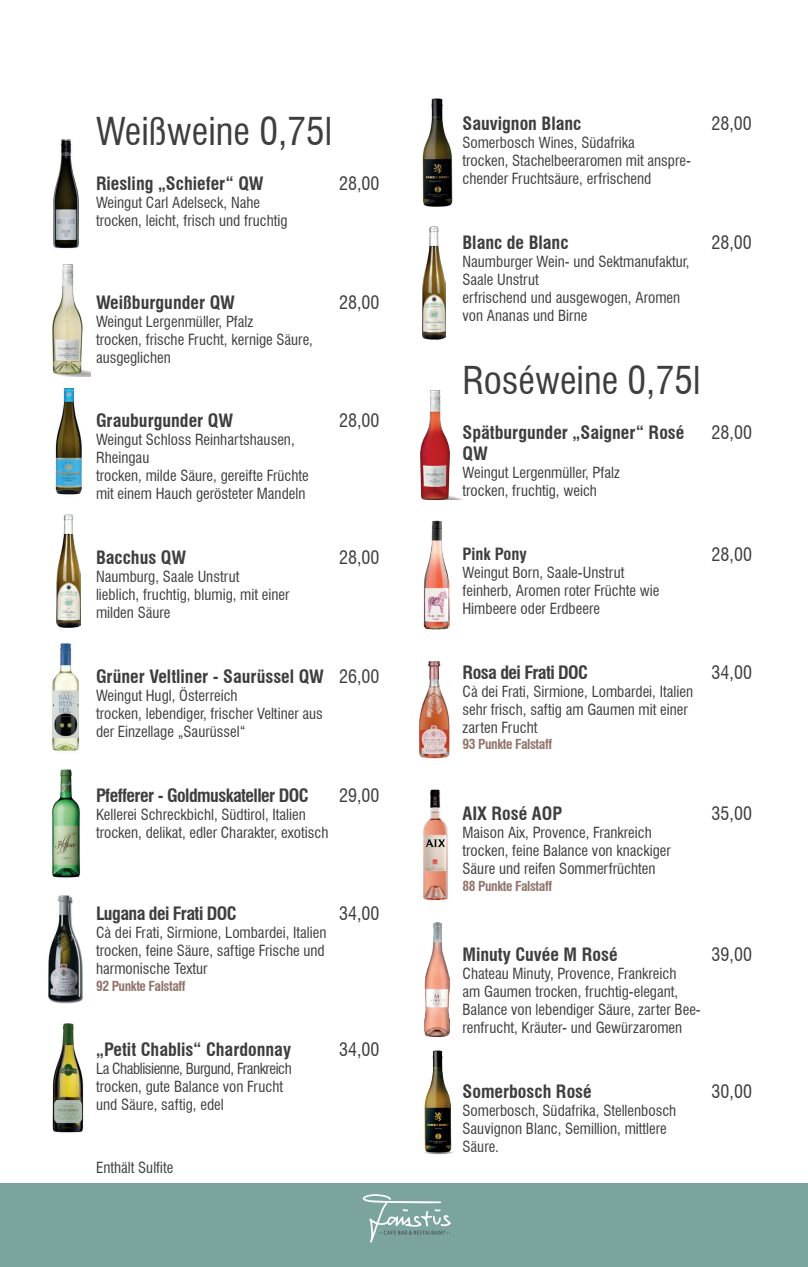
<style>
.page{position:relative;width:808px;height:1267px;background:#fff}
.page>*{position:absolute;margin:0;border:0;box-sizing:border-box;transform-origin:0 0}
.t1{font:condensed 37.5px "Swiss 721 BT";color:#3e3e3f}
.t2{font:700 condensed 18px/21.6px "Swiss 721 BT";color:#3e3e3f}
.t3{font:condensed 18px "Swiss 721 BT";color:#3e3e3f}
.t4{font:700 condensed 18px "Swiss 721 BT";letter-spacing:-.03em;color:#3e3e3f}
.t5{font:700 condensed 16.5px "Swiss 721 BT";color:#3e3e3f}
.t6{font:condensed 15px/18px "Swiss 721 BT";color:#3e3e3f}
.t7{font:700 condensed 13.5px "Swiss 721 BT";letter-spacing:-.03em;color:#92746b}
</style>
<div class="page">
<div style="left:0;top:1183px;width:807px;height:83px;background:#7ba49f"></div>
<svg style="left:362px;top:1194px;width:88px;height:48px"></svg>
<img style="left:53px;top:138px;width:26px;height:111px">
<img style="left:52px;top:264px;width:38px;height:112px">
<img style="left:55px;top:389px;width:27px;height:106px">
<img style="left:57px;top:514px;width:24px;height:114px">
<img style="left:52px;top:643px;width:27px;height:108px">
<img style="left:52px;top:769px;width:28px;height:109px">
<img style="left:52px;top:1023px;width:32px;height:110px">
<img style="left:422px;top:98px;width:31px;height:109px">
<img style="left:420px;top:390px;width:42px;height:109px">
<img style="left:423px;top:789px;width:25px;height:112px">
<img style="left:422px;top:226px;width:23px;height:114px">
<img style="left:48px;top:895px;width:35px;height:109px">
<img style="left:419px;top:661px;width:31px;height:97px">
<img style="left:424px;top:1050px;width:29px;height:104px">
<img style="left:424px;top:922px;width:25px;height:114px">
<img style="left:423px;top:520px;width:26px;height:109px">
<h1 class="t1" style="left:96px;top:109px;width:237px">Weißweine 0,75l</h1>
<p class="t2" style="left:96px;top:172px;width:169px">Riesling „Schiefer“ QW</p>
<p class="t6" style="left:96px;top:193px;width:193px">Weingut Carl Adelseck, Nahe trocken, leicht, frisch und fruchtig</p>
<p class="t3" style="left:339px;top:172px;width:42px">28,00</p>
<p class="t2" style="left:96px;top:291px;width:140px">Weißburgunder QW</p>
<p class="t6" style="left:96px;top:312px;width:218px">Weingut Lergenmüller, Pfalz<br>trocken, frische Frucht, kernige Säure, ausgeglichen</p>
<p class="t2" style="left:96px;top:410px;width:139px">Grauburgunder QW</p>
<p class="t6" style="left:96px;top:431px;width:214px">Weingut Schloss Reinhartshausen,<br>Rheingau<br>trocken, milde Säure, gereifte Früchte mit einem Hauch gerösteter Mandeln</p>
<p class="t2" style="left:96px;top:546px;width:92px">Bacchus QW</p>
<p class="t6" style="left:96px;top:567px;width:195px">Naumburg, Saale Unstrut<br>lieblich, fruchtig, blumig, mit einer milden Säure</p>
<p class="t3" style="left:339px;top:291px;width:42px">28,00</p>
<p class="t3" style="left:339px;top:410px;width:42px">28,00</p>
<p class="t3" style="left:339px;top:547px;width:42px">28,00</p>
<p class="t2" style="left:96px;top:665px;width:229px">Grüner Veltliner - Saurüssel QW</p>
<p class="t6" style="left:96px;top:686px;width:228px">Weingut Hugl, Österreich<br>trocken, lebendiger, frischer Veltiner aus der Einzellage „Saurüssel“</p>
<p class="t3" style="left:339px;top:665px;width:42px">26,00</p>
<p class="t4" style="left:96px;top:784px;width:214px">Pfefferer - Goldmuskateller DOC</p>
<p class="t6" style="left:96px;top:805px;width:234px">Kellerei Schreckbichl, Südtirol, Italien trocken, delikat, edler Charakter, exotisch</p>
<p class="t3" style="left:339px;top:784px;width:42px">29,00</p>
<p class="t4" style="left:96px;top:903px;width:142px">Lugana dei Frati DOC</p>
<p class="t6" style="left:96px;top:923px;width:232px">Cà dei Frati, Sirmione, Lombardei, Italien trocken, feine Säure, saftige Frische und harmonische Textur</p>
<p class="t7" style="left:96px;top:977px;width:91px">92 Punkte Falstaff</p>
<p class="t3" style="left:339px;top:903px;width:42px">34,00</p>
<p class="t2" style="left:96px;top:1038px;width:196px">„Petit Chablis“ Chardonnay</p>
<p class="t6" style="left:96px;top:1059px;width:197px">La Chablisienne, Burgund, Frankreich trocken, gute Balance von Frucht und Säure, saftig, edel</p>
<p class="t6" style="left:96px;top:1158px;width:79px">Enthält Sulfite</p>
<p class="t3" style="left:339px;top:1038px;width:42px">34,00</p>
<p class="t2" style="left:462px;top:113px;width:120px">Sauvignon Blanc</p>
<p class="t6" style="left:462px;top:134px;width:230px">Somerbosch Wines, Südafrika<br>trocken, Stachelbeeraromen mit anspre&shy;chender Fruchtsäure, erfrischend</p>
<p class="t3" style="left:711px;top:113px;width:42px">28,00</p>
<p class="t2" style="left:462px;top:232px;width:107px">Blanc de Blanc</p>
<p class="t6" style="left:462px;top:252px;width:229px">Naumburger Wein- und Sektmanufaktur,<br>Saale Unstrut<br>erfrischend und ausgewogen, Aromen von Ananas und Birne</p>
<p class="t3" style="left:711px;top:232px;width:42px">28,00</p>
<h1 class="t1" style="left:462px;top:358px;width:239px">Roséweine 0,75l</h1>
<p class="t2" style="left:462px;top:421px;width:223px">Spätburgunder „Saigner“ Rosé<br>QW</p>
<p class="t6" style="left:462px;top:464px;width:159px">Weingut Lergenmüller, Pfalz trocken, fruchtig, weich</p>
<p class="t3" style="left:711px;top:421px;width:42px">28,00</p>
<p class="t5" style="left:462px;top:544px;width:66px">Pink Pony</p>
<p class="t6" style="left:462px;top:563px;width:198px">Weingut Born, Saale-Unstrut feinherb, Aromen roter Früchte wie<br>Himbeere oder Erdbeere</p>
<p class="t3" style="left:711px;top:543px;width:42px">28,00</p>
<p class="t4" style="left:462px;top:661px;width:127px">Rosa dei Frati DOC</p>
<p class="t6" style="left:462px;top:682px;width:232px">Cà dei Frati, Sirmione, Lombardei, Italien sehr frisch, saftig am Gaumen mit einer zarten Frucht</p>
<p class="t7" style="left:462px;top:736px;width:91px">93 Punkte Falstaff</p>
<p class="t3" style="left:711px;top:661px;width:42px">34,00</p>
<p class="t2" style="left:462px;top:802px;width:101px">AIX Rosé AOP</p>
<p class="t6" style="left:462px;top:823px;width:210px">Maison Aix, Provence, Frankreich trocken, feine Balance von knackiger<br>Säure und reifen Sommerfrüchten</p>
<p class="t7" style="left:462px;top:877px;width:91px">88 Punkte Falstaff</p>
<p class="t3" style="left:711px;top:802px;width:42px">35,00</p>
<p class="t2" style="left:462px;top:943px;width:156px">Minuty Cuvée M Rosé</p>
<p class="t6" style="left:462px;top:964px;width:240px">Chateau Minuty, Provence, Frankreich<br>am Gaumen trocken, fruchtig-elegant, Balance von lebendiger Säure, zarter Bee&shy;renfrucht, Kräuter- und Gewürzaromen</p>
<p class="t3" style="left:711px;top:943px;width:42px">39,00</p>
<p class="t2" style="left:462px;top:1080px;width:131px">Somerbosch Rosé</p>
<p class="t6" style="left:462px;top:1101px;width:215px">Somerbosch, Südafrika, Stellenbosch<br>Sauvignon Blanc, Semillion, mittlere<br>Säure.</p>
<p class="t3" style="left:711px;top:1080px;width:42px">30,00</p>
</div>
